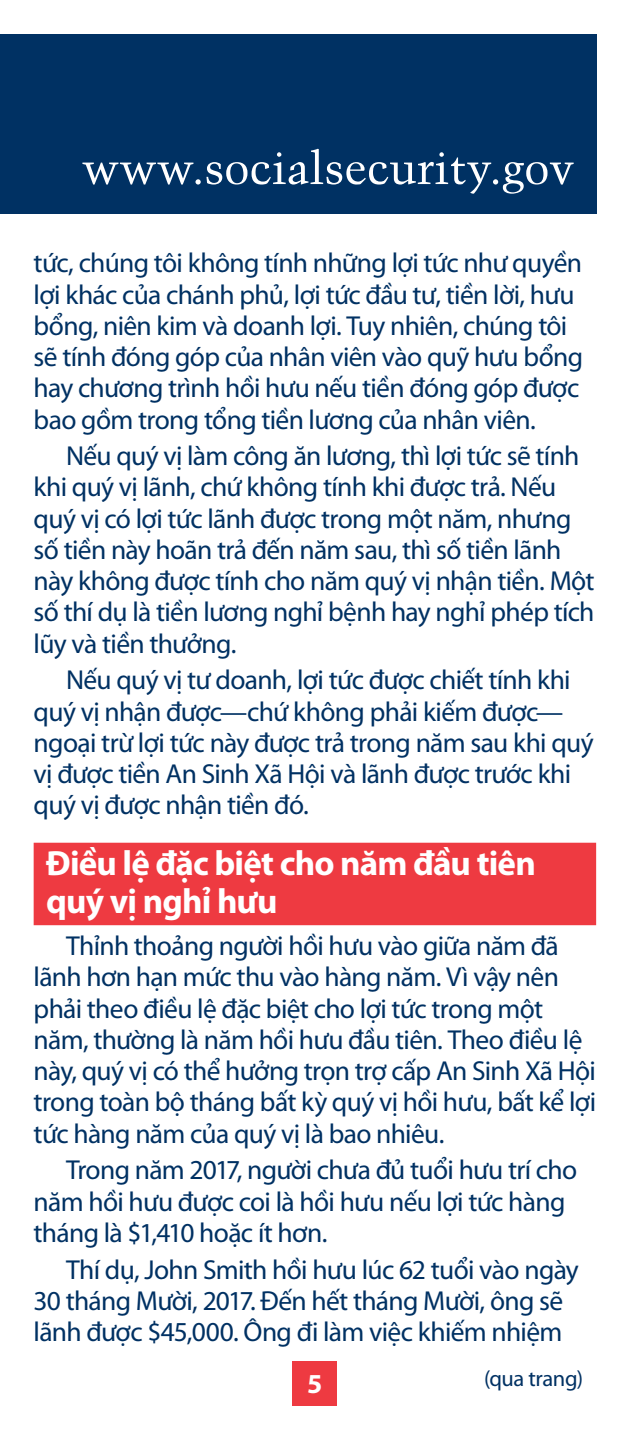
<style>
.page{position:relative;width:630px;height:1440px;background:#fff}
.page>*{position:absolute;margin:0;border:0;box-sizing:border-box;transform-origin:0 0}
.H1-2{font:700 35px/37.5px "Myriad Pro";letter-spacing:-.025em;color:#fff}
.Paragraph{font:27.5px/31.2px "Myriad Pro";letter-spacing:-.025em;color:#003163}
.t1{font:700 27.5px "Myriad Pro";color:#fff}
.t2{font:22.5px "Myriad Pro";letter-spacing:-.02em;color:#003163}
</style>
<div class="page">
<div style="left:0;top:34px;width:596px;height:180px;background:#003163"></div>
<svg style="left:82px;top:149px;width:492px;height:45px"></svg>
<div style="left:292px;top:1361px;width:45px;height:45px;background:#ee3a41"></div>
<div style="left:34px;top:843px;width:562px;height:82px;background:#ee3a41"></div>
<p class="Paragraph" style="left:34px;top:247px;width:551px">tức, chúng tôi không tính những lợi tức như quyền lợi khác của chánh phủ, lợi tức đầu tư, tiền lời, hưu bổng, niên kim và doanh lợi. Tuy nhiên, chúng tôi sẽ tính đóng góp của nhân viên vào quỹ hưu bổng hay chương trình hồi hưu nếu tiền đóng góp được bao gồm trong tổng tiền lương của nhân viên.</p>
<p class="Paragraph" style="left:34px;top:440px;width:562px;text-indent:32px">Nếu quý vị làm công ăn lương, thì lợi tức sẽ tính khi quý vị lãnh, chứ không tính khi được trả. Nếu quý vị có lợi tức lãnh được trong một năm, nhưng số tiền này hoãn trả đến năm sau, thì số tiền lãnh này không được tính cho năm quý vị nhận tiền. Một số thí dụ là tiền lương nghỉ bệnh hay nghỉ phép tích lũy và tiền thưởng.</p>
<p class="Paragraph" style="left:34px;top:664px;width:562px;text-indent:32px">Nếu quý vị tư doanh, lợi tức được chiết tính khi quý vị nhận được—chứ không phải kiếm được— ngoại trừ lợi tức này được trả trong năm sau khi quý vị được tiền An Sinh Xã Hội và lãnh được trước khi quý vị được nhận tiền đó.</p>
<h1 class="H1-2" style="left:46px;top:844px;width:491px">Điều lệ đặc biệt cho năm đầu tiên quý vị nghỉ hưu</h1>
<p class="Paragraph" style="left:34px;top:930px;width:564px;text-indent:32px">Thỉnh thoảng người hồi hưu vào giữa năm đã lãnh hơn hạn mức thu vào hàng năm. Vì vậy nên phải theo điều lệ đặc biệt cho lợi tức trong một năm, thường là năm hồi hưu đầu tiên. Theo điều lệ này, quý vị có thể hưởng trọn trợ cấp An Sinh Xã Hội trong toàn bộ tháng bất kỳ quý vị hồi hưu, bất kể lợi tức hàng năm của quý vị là bao nhiêu.</p>
<p class="Paragraph" style="left:34px;top:1154px;width:545px;text-indent:32px">Trong năm 2017, người chưa đủ tuổi hưu trí cho năm hồi hưu được coi là hồi hưu nếu lợi tức hàng tháng là $1,410 hoặc ít hơn.</p>
<p class="Paragraph" style="left:34px;top:1253px;width:547px;text-indent:32px">Thí dụ, John Smith hồi hưu lúc 62 tuổi vào ngày<br>30 tháng Mười, 2017. Đến hết tháng Mười, ông sẽ lãnh được $45,000. Ông đi làm việc khiếm nhiệm</p>
<p class="t1" style="left:307px;top:1366px;width:17px">5</p>
<p class="t2" style="left:484px;top:1365px;width:101px">(qua trang)</p>
</div>
